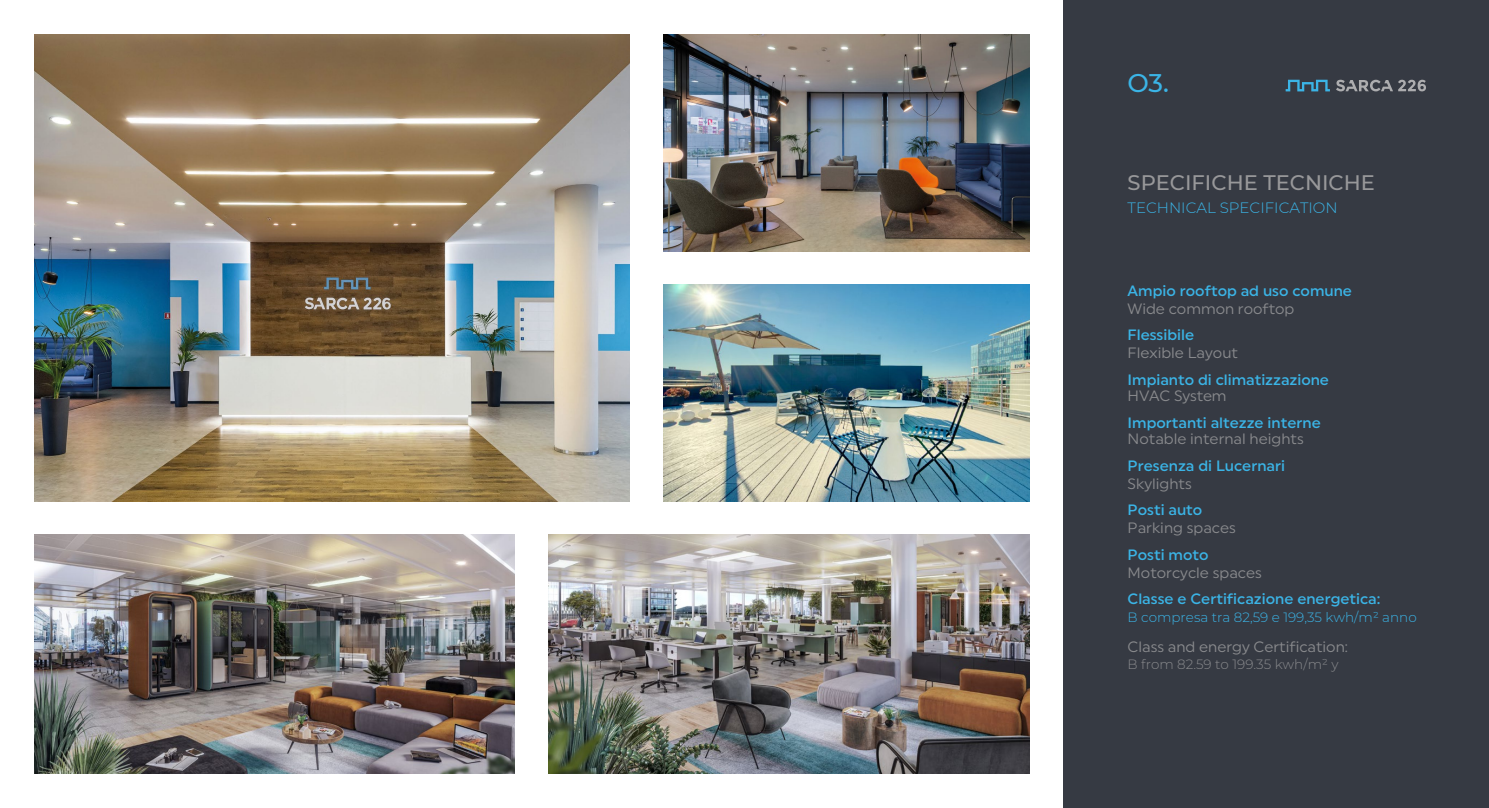
<style>
.page{position:relative;width:1489px;height:808px;background:#fff}
.page>*{position:absolute;margin:0;border:0;box-sizing:border-box;transform-origin:0 0}
.t1{font:500 25.5px "Montserrat";color:#3bb4e6}
.t2{font:500 21px "Montserrat";color:#98989a}
.t3{font:500 15px "Uniform";color:#3bb4e6}
.t4{font:15px "Uniform";color:#898a8d}
.t5{font:300 15px "Montserrat";color:#3bb4e6}
.t6{font:300 13.5px "Montserrat";color:#3bb4e6}
.t7{font:300 13.5px "Montserrat";color:#898a8d}
</style>
<div class="page">
<div style="left:1063px;top:0;width:425px;height:808px;background:#363a43"></div>
<svg style="left:1336px;top:80px;width:89px;height:11px"></svg>
<svg style="left:1285px;top:80px;width:44px;height:11px"></svg>
<img style="left:34px;top:34px;width:595px;height:468px">
<img style="left:663px;top:34px;width:366px;height:218px">
<img style="left:663px;top:284px;width:366px;height:218px">
<img style="left:549px;top:534px;width:480px;height:240px">
<img style="left:34px;top:534px;width:480px;height:240px">
<h1 class="t1" style="left:1127px;top:65px;width:43px">O3.</h1>
<h2 class="t2" style="left:1127px;top:168px;width:249px">SPECIFICHE TECNICHE</h2>
<p class="t5" style="left:1127px;top:197px;width:211px">TECHNICAL SPECIFICATION</p>
<p class="t3" style="left:1127px;top:282px;width:226px">Ampio rooftop ad uso comune</p>
<p class="t4" style="left:1127px;top:300px;width:168px">Wide common rooftop</p>
<p class="t3" style="left:1127px;top:326px;width:68px">Flessibile</p>
<p class="t4" style="left:1127px;top:344px;width:112px">Flexible Layout</p>
<p class="t3" style="left:1127px;top:371px;width:203px">Impianto di climatizzazione</p>
<p class="t4" style="left:1127px;top:387px;width:100px">HVAC System</p>
<p class="t3" style="left:1127px;top:413px;width:195px">Importanti altezze interne</p>
<p class="t4" style="left:1127px;top:430px;width:178px">Notable internal heights</p>
<p class="t3" style="left:1127px;top:456px;width:159px">Presenza di Lucernari</p>
<p class="t4" style="left:1127px;top:474px;width:66px">Skylights</p>
<p class="t3" style="left:1127px;top:501px;width:76px">Posti auto</p>
<p class="t4" style="left:1127px;top:519px;width:110px">Parking spaces</p>
<p class="t3" style="left:1127px;top:545px;width:82px">Posti moto</p>
<p class="t4" style="left:1127px;top:563px;width:136px">Motorcycle spaces</p>
<p class="t3" style="left:1127px;top:590px;width:254px">Classe e Certificazione energetica:</p>
<p class="t6" style="left:1127px;top:608px;width:290px">B compresa tra 82,59 e 199,35 kwh/m² anno</p>
<p class="t4" style="left:1127px;top:637px;width:222px">Class and energy Certification:</p>
<p class="t7" style="left:1127px;top:655px;width:212px">B from 82.59 to 199.35 kwh/m² y</p>
</div>
